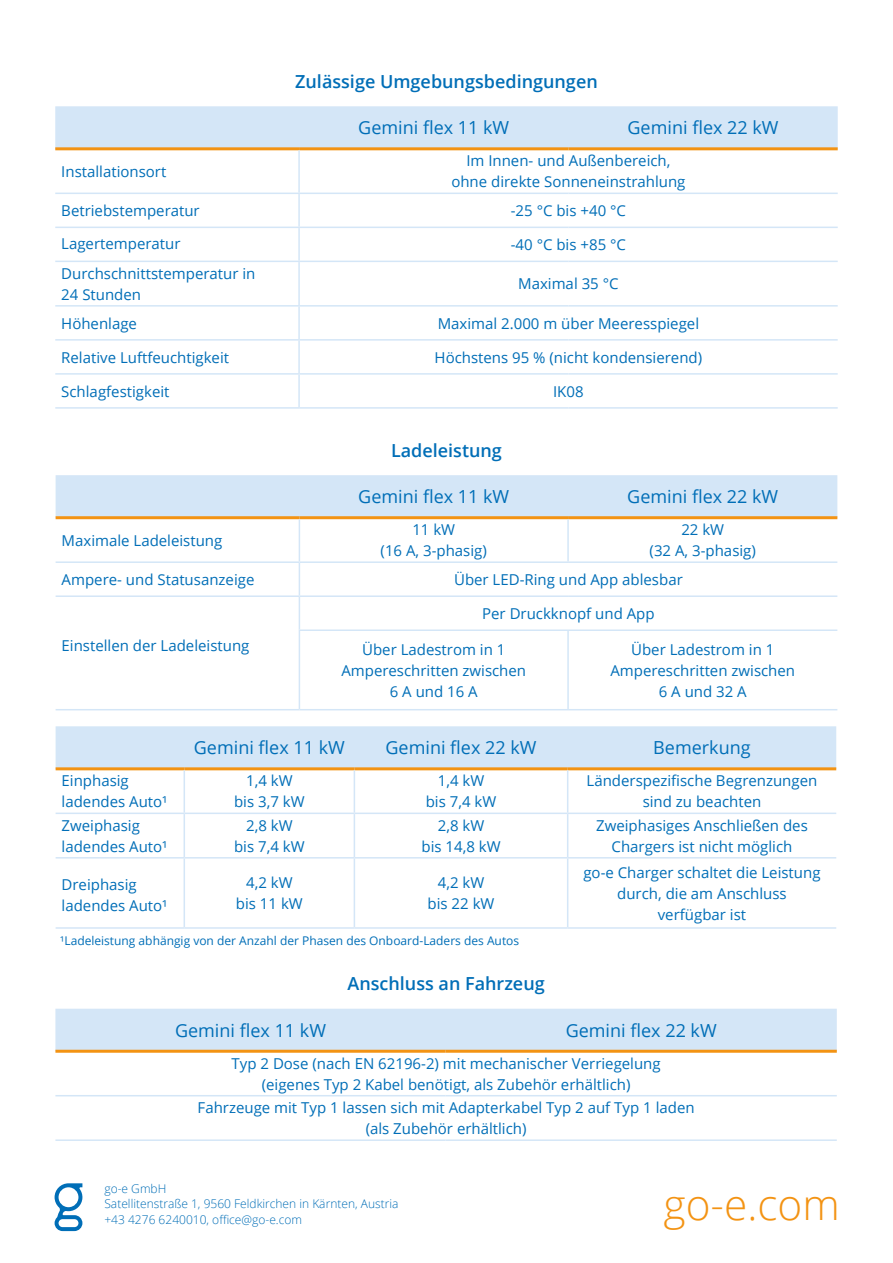
<style>
.page{position:relative;width:893px;height:1263px;background:#fff}
.page>*{position:absolute;margin:0;border:0;box-sizing:border-box;transform-origin:0 0}
.t1{font:300 42.3px "Open Sans";color:#f39313}
.t2{font:18px "Open Sans";color:#006eb7}
.t3{font:600 18px "Open Sans";color:#006eb7}
.t4{font:15px/21px "Open Sans";color:#006eb7;text-align:center}
.t5{font:300 12px/15.6px "Open Sans";color:#006eb7}
.t6{font:12px "Open Sans";color:#006eb7}
</style>
<div class="page">
<svg style="left:55px;top:1183px;width:28px;height:48px"></svg>
<div style="left:55px;top:106px;width:783px;height:41px;background:#d4e6f7"></div>
<hr style="left:55px;top:193px;width:244px;height:1px;background:#d4e6f7">
<hr style="left:299px;top:193px;width:269px;height:1px;background:#d4e6f7">
<hr style="left:568px;top:193px;width:270px;height:1px;background:#d4e6f7">
<hr style="left:55px;top:227px;width:244px;height:1px;background:#d4e6f7">
<hr style="left:299px;top:227px;width:269px;height:1px;background:#d4e6f7">
<hr style="left:568px;top:227px;width:270px;height:1px;background:#d4e6f7">
<hr style="left:55px;top:261px;width:244px;height:1px;background:#d4e6f7">
<hr style="left:299px;top:261px;width:269px;height:1px;background:#d4e6f7">
<hr style="left:568px;top:261px;width:270px;height:1px;background:#d4e6f7">
<hr style="left:55px;top:305px;width:244px;height:2px;background:#d4e6f7">
<hr style="left:299px;top:305px;width:269px;height:2px;background:#d4e6f7">
<hr style="left:568px;top:305px;width:270px;height:2px;background:#d4e6f7">
<hr style="left:55px;top:339px;width:244px;height:2px;background:#d4e6f7">
<hr style="left:299px;top:339px;width:269px;height:2px;background:#d4e6f7">
<hr style="left:568px;top:339px;width:270px;height:2px;background:#d4e6f7">
<hr style="left:55px;top:373px;width:244px;height:2px;background:#d4e6f7">
<hr style="left:299px;top:373px;width:269px;height:2px;background:#d4e6f7">
<hr style="left:568px;top:373px;width:270px;height:2px;background:#d4e6f7">
<hr style="left:55px;top:407px;width:244px;height:2px;background:#d4e6f7">
<hr style="left:299px;top:407px;width:269px;height:2px;background:#d4e6f7">
<hr style="left:568px;top:407px;width:270px;height:2px;background:#d4e6f7">
<hr style="left:55px;top:147px;width:244px;height:3px;background:#f39313">
<hr style="left:299px;top:147px;width:269px;height:3px;background:#f39313">
<hr style="left:568px;top:147px;width:270px;height:3px;background:#f39313">
<hr style="left:298px;top:150px;width:2px;height:43px;background:#d4e6f7">
<hr style="left:298px;top:194px;width:2px;height:33px;background:#d4e6f7">
<hr style="left:298px;top:228px;width:2px;height:33px;background:#d4e6f7">
<hr style="left:298px;top:262px;width:2px;height:43px;background:#d4e6f7">
<hr style="left:298px;top:307px;width:2px;height:32px;background:#d4e6f7">
<hr style="left:298px;top:341px;width:2px;height:32px;background:#d4e6f7">
<hr style="left:298px;top:375px;width:2px;height:32px;background:#d4e6f7">
<div style="left:56px;top:475px;width:781px;height:41px;background:#d4e6f7"></div>
<hr style="left:56px;top:561px;width:243px;height:2px;background:#d4e6f7">
<hr style="left:299px;top:561px;width:269px;height:2px;background:#d4e6f7">
<hr style="left:568px;top:561px;width:269px;height:2px;background:#d4e6f7">
<hr style="left:56px;top:595px;width:243px;height:2px;background:#d4e6f7">
<hr style="left:299px;top:595px;width:269px;height:2px;background:#d4e6f7">
<hr style="left:568px;top:595px;width:269px;height:2px;background:#d4e6f7">
<hr style="left:299px;top:629px;width:269px;height:2px;background:#d4e6f7">
<hr style="left:568px;top:629px;width:269px;height:2px;background:#d4e6f7">
<hr style="left:56px;top:709px;width:243px;height:1px;background:#d4e6f7">
<hr style="left:299px;top:709px;width:269px;height:1px;background:#d4e6f7">
<hr style="left:568px;top:709px;width:269px;height:1px;background:#d4e6f7">
<hr style="left:56px;top:516px;width:243px;height:3px;background:#f39313">
<hr style="left:299px;top:516px;width:269px;height:3px;background:#f39313">
<hr style="left:568px;top:516px;width:269px;height:3px;background:#f39313">
<hr style="left:299px;top:519px;width:1px;height:42px;background:#d4e6f7">
<hr style="left:299px;top:563px;width:1px;height:32px;background:#d4e6f7">
<hr style="left:299px;top:597px;width:1px;height:32px;background:#d4e6f7">
<hr style="left:299px;top:631px;width:1px;height:78px;background:#d4e6f7">
<hr style="left:567px;top:519px;width:2px;height:42px;background:#d4e6f7">
<hr style="left:567px;top:631px;width:2px;height:78px;background:#d4e6f7">
<div style="left:56px;top:726px;width:780px;height:41px;background:#d4e6f7"></div>
<hr style="left:56px;top:812px;width:128px;height:2px;background:#d4e6f7">
<hr style="left:184px;top:812px;width:170px;height:2px;background:#d4e6f7">
<hr style="left:354px;top:812px;width:214px;height:2px;background:#d4e6f7">
<hr style="left:568px;top:812px;width:268px;height:2px;background:#d4e6f7">
<hr style="left:56px;top:857px;width:128px;height:1px;background:#d4e6f7">
<hr style="left:184px;top:857px;width:170px;height:1px;background:#d4e6f7">
<hr style="left:354px;top:857px;width:214px;height:1px;background:#d4e6f7">
<hr style="left:568px;top:857px;width:268px;height:1px;background:#d4e6f7">
<hr style="left:56px;top:927px;width:128px;height:2px;background:#d4e6f7">
<hr style="left:184px;top:927px;width:170px;height:2px;background:#d4e6f7">
<hr style="left:354px;top:927px;width:214px;height:2px;background:#d4e6f7">
<hr style="left:568px;top:927px;width:268px;height:2px;background:#d4e6f7">
<hr style="left:56px;top:767px;width:128px;height:3px;background:#f39313">
<hr style="left:184px;top:767px;width:170px;height:3px;background:#f39313">
<hr style="left:354px;top:767px;width:214px;height:3px;background:#f39313">
<hr style="left:568px;top:767px;width:268px;height:3px;background:#f39313">
<hr style="left:184px;top:770px;width:1px;height:42px;background:#d4e6f7">
<hr style="left:184px;top:814px;width:1px;height:43px;background:#d4e6f7">
<hr style="left:184px;top:858px;width:1px;height:69px;background:#d4e6f7">
<hr style="left:354px;top:770px;width:1px;height:42px;background:#d4e6f7">
<hr style="left:354px;top:814px;width:1px;height:43px;background:#d4e6f7">
<hr style="left:354px;top:858px;width:1px;height:69px;background:#d4e6f7">
<hr style="left:567px;top:770px;width:1px;height:42px;background:#d4e6f7">
<hr style="left:567px;top:814px;width:1px;height:43px;background:#d4e6f7">
<hr style="left:567px;top:858px;width:1px;height:69px;background:#d4e6f7">
<div style="left:55px;top:1009px;width:782px;height:41px;background:#d4e6f7"></div>
<hr style="left:55px;top:1095px;width:391px;height:1px;background:#d4e6f7">
<hr style="left:446px;top:1095px;width:391px;height:1px;background:#d4e6f7">
<hr style="left:55px;top:1139px;width:391px;height:2px;background:#d4e6f7">
<hr style="left:446px;top:1139px;width:391px;height:2px;background:#d4e6f7">
<hr style="left:55px;top:1050px;width:391px;height:3px;background:#f39313">
<hr style="left:446px;top:1050px;width:391px;height:3px;background:#f39313">
<p class="t3" style="left:295px;top:69px;width:304px">Zulässige Umgebungsbedingungen</p>
<p class="t2" style="left:358px;top:116px;width:153px">Gemini flex 11 kW</p>
<p class="t2" style="left:627px;top:116px;width:153px">Gemini flex 22 kW</p>
<p class="t4" style="left:61px;top:160px;width:107px">Installationsort</p>
<p class="t4" style="left:451px;top:150px;width:236px">Im Innen- und Außenbereich, ohne direkte Sonneneinstrahlung</p>
<p class="t4" style="left:61px;top:200px;width:140px">Betriebstemperatur</p>
<p class="t4" style="left:511px;top:200px;width:117px">-25 °C bis +40 °C</p>
<p class="t4" style="left:61px;top:233px;width:121px">Lagertemperatur</p>
<p class="t4" style="left:511px;top:234px;width:117px">-40 °C bis +85 °C</p>
<p class="t4" style="left:61px;top:262px;width:196px;text-align:left">Durchschnittstemperatur in<br>24 Stunden</p>
<p class="t4" style="left:518px;top:273px;width:102px">Maximal 35 °C</p>
<p class="t4" style="left:61px;top:312px;width:77px">Höhenlage</p>
<p class="t4" style="left:438px;top:312px;width:263px">Maximal 2.000 m über Meeresspiegel</p>
<p class="t4" style="left:61px;top:346px;width:169px">Relative Luftfeuchtigkeit</p>
<p class="t4" style="left:435px;top:346px;width:269px">Höchstens 95 % (nicht kondensierend)</p>
<p class="t4" style="left:61px;top:380px;width:110px">Schlagfestigkeit</p>
<p class="t4" style="left:553px;top:380px;width:32px">IK08</p>
<p class="t3" style="left:391px;top:438px;width:112px">Ladeleistung</p>
<p class="t2" style="left:358px;top:484px;width:153px">Gemini flex 11 kW</p>
<p class="t2" style="left:627px;top:484px;width:153px">Gemini flex 22 kW</p>
<p class="t4" style="left:62px;top:529px;width:162px">Maximale Ladeleistung</p>
<p class="t4" style="left:381px;top:519px;width:108px">11 kW<br>(16 A, 3-phasig)</p>
<p class="t4" style="left:650px;top:519px;width:108px">22 kW<br>(32 A, 3-phasig)</p>
<p class="t4" style="left:62px;top:569px;width:194px">Ampere- und Statusanzeige</p>
<p class="t4" style="left:454px;top:569px;width:230px">Über LED-Ring und App ablesbar</p>
<p class="t4" style="left:62px;top:634px;width:189px">Einstellen der Ladeleistung</p>
<p class="t4" style="left:482px;top:603px;width:174px">Per Druckknopf und App</p>
<p class="t4" style="left:341px;top:638px;width:186px">Über Ladestrom in 1<br>Ampereschritten zwischen<br>6 A und 16 A</p>
<p class="t4" style="left:610px;top:638px;width:186px">Über Ladestrom in 1<br>Ampereschritten zwischen<br>6 A und 32 A</p>
<p class="t2" style="left:194px;top:736px;width:153px">Gemini flex 11 kW</p>
<p class="t2" style="left:386px;top:736px;width:153px">Gemini flex 22 kW</p>
<p class="t2" style="left:653px;top:736px;width:99px">Bemerkung</p>
<p class="t4" style="left:62px;top:770px;width:107px;text-align:left">Einphasig ladendes Auto¹</p>
<p class="t4" style="left:234px;top:770px;width:72px">1,4 kW<br>bis 3,7 kW</p>
<p class="t4" style="left:426px;top:770px;width:72px">1,4 kW<br>bis 7,4 kW</p>
<p class="t4" style="left:587px;top:770px;width:232px">Länderspezifische Begrenzungen sind zu beachten</p>
<p class="t4" style="left:62px;top:814px;width:107px;text-align:left">Zweiphasig ladendes Auto¹</p>
<p class="t4" style="left:234px;top:814px;width:72px">2,8 kW<br>bis 7,4 kW</p>
<p class="t4" style="left:421px;top:814px;width:81px">2,8 kW<br>bis 14,8 kW</p>
<p class="t4" style="left:596px;top:814px;width:213px">Zweiphasiges Anschließen des<br>Chargers ist nicht möglich</p>
<p class="t4" style="left:62px;top:874px;width:107px;text-align:left">Dreiphasig ladendes Auto¹</p>
<p class="t4" style="left:236px;top:872px;width:68px">4,2 kW bis 11 kW</p>
<p class="t4" style="left:428px;top:872px;width:68px">4,2 kW bis 22 kW</p>
<p class="t4" style="left:583px;top:861px;width:239px">go-e Charger schaltet die Leistung durch, die am Anschluss verfügbar ist</p>
<p class="t6" style="left:60px;top:933px;width:460px">¹Ladeleistung abhängig von der Anzahl der Phasen des Onboard-Laders des Autos</p>
<p class="t3" style="left:347px;top:971px;width:199px">Anschluss an Fahrzeug</p>
<p class="t2" style="left:175px;top:1018px;width:153px">Gemini flex 11 kW</p>
<p class="t2" style="left:566px;top:1018px;width:153px">Gemini flex 22 kW</p>
<p class="t4" style="left:232px;top:1052px;width:431px">Typ 2 Dose (nach EN 62196-2) mit mechanischer Verriegelung (eigenes Typ 2 Kabel benötigt, als Zubehör erhältlich)</p>
<p class="t4" style="left:198px;top:1097px;width:498px">Fahrzeuge mit Typ 1 lassen sich mit Adapterkabel Typ 2 auf Typ 1 laden (als Zubehör erhältlich)</p>
<p class="t5" style="left:104px;top:1180px;width:295px">go-e GmbH<br>Satellitenstraße 1, 9560 Feldkirchen in Kärnten, Austria +43 4276 6240010, office@go-e.com</p>
<h1 class="t1" style="left:663px;top:1176px;width:178px">go-e.com</h1>
</div>
